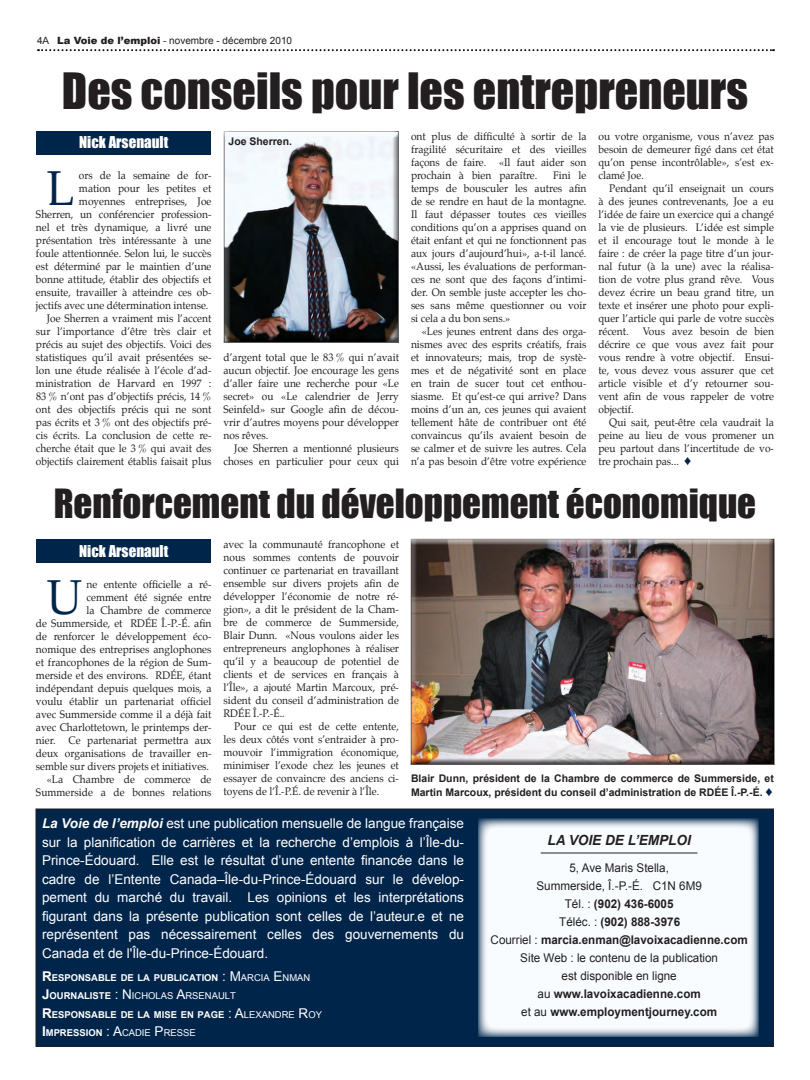
<style>
.page{position:relative;width:810px;height:1080px;background:#fff}
.page>*{position:absolute;margin:0;border:0;box-sizing:border-box;transform-origin:0 0}
.t1{font:48px "Palatino";color:#00254b;scale:.95 1}
.t2{font:46px "Impact";color:#231f20}
.t3{font:37px "Impact";color:#231f20}
.t4{font:15px "Impact";color:#fff}
.t5{font:italic 700 14px "Arial";color:#231f20}
.t6{font:13.5px/18.5px "Arial";color:#fff;text-align:justify}
.t7{font:12px/18px "Arial";color:#231f20;text-align:center}
.t8{font:10.8px/13px "Palatino";color:#231f20;text-align:justify;scale:.95 1}
.t9{font:700 10.5px/13.6px "Arial";color:#231f20}
.t10{font:10px "Arial";color:#231f20}
.t11{font:700 9.4px/18.5px "Arial";color:#fff}
.s1{font-weight:900}
.s2{color:#00254b}
.s3{font-weight:700;font-style:italic}
.s4{font-size:13.5px}
.s5{font-weight:400;font-size:13.5px}
.s6{font-weight:400}
.s7{font-weight:700}
</style>
<div class="page">
<svg style="left:38px;top:49px;width:736px;height:2px"></svg>
<div style="left:36px;top:809px;width:738px;height:237px;background:#00254b"></div>
<div style="left:36px;top:808px;width:738px;height:239px;border:1px solid #231f20"></div>
<div style="left:478px;top:818px;width:281px;height:220px;background:#f9fcfe"></div>
<hr style="left:541px;top:852px;width:156px;height:1px;background:#231f20">
<div style="left:36px;top:131px;width:175px;height:24px;background:#00254b"></div>
<div style="left:36px;top:540px;width:175px;height:23px;background:#00254b"></div>
<div style="left:410px;top:539px;width:366px;height:227px;background:#231f20;opacity:.75"></div>
<div style="left:223px;top:131px;width:176px;height:213px;background:#231f20;opacity:.75"></div>
<p class="t10" style="left:37px;top:34px;width:257px">4A <span class="s1">La Voie de l’emploi</span> - novembre - décembre 2010</p>
<h2 class="t2" style="left:62px;top:55px;width:688px">Des conseils pour les entrepreneurs</h2>
<h3 class="t4" style="left:79px;top:131px;width:91px">Nick Arsenault</h3>
<p class="t8" style="left:36px;top:169px;width:186px;text-align:right">ors de la semaine de for-<br>mation pour les petites et moyennes entreprises, Joe<br>Sherren, un conférencier profession&shy;nel et très dynamique, a livré une présentation très intéressante à une foule attentionnée. Selon lui, le succès est déterminé par le maintien d’une bonne attitude, établir des objectifs et ensuite, travailler à atteindre ces ob&shy;jectifs avec une détermination intense.<br>Joe Sherren a vraiment mis l’accent sur l’importance d’être très clair et précis au sujet des objectifs. Voici des statistiques qu’il avait présentées se&shy;lon une étude réalisée à l’école d’ad&shy;ministration de Harvard en 1997 :<br>83 % n’ont pas d’objectifs précis, 14 % ont des objectifs précis qui ne sont pas écrits et 3 % ont des objectifs pré&shy;cis écrits. La conclusion de cette re&shy;cherche était que le 3 % qui avait des objectifs clairement établis faisait plus</p>
<h1 class="t1" style="left:47px;top:149px;width:31px">L</h1>
<p class="t9" style="left:228px;top:135px;width:65px">Joe Sherren.</p>
<p class="t8" style="left:224px;top:351px;width:186px">d’argent total que le 83 % qui n’avait aucun objectif. Joe encourage les gens d’aller faire une recherche pour «Le secret» ou «Le calendrier de Jerry Seinfeld» sur Google afin de décou&shy;vrir d’autres moyens pour développer nos rêves.</p>
<p class="t8" style="left:224px;top:442px;width:186px;text-align:right">Joe Sherren a mentionné plusieurs choses en particulier pour ceux qui</p>
<p class="t8" style="left:411px;top:130px;width:186px">ont plus de difficulté à sortir de la fragilité sécuritaire et des vieilles façons de faire. «Il faut aider son prochain à bien paraître.</p>
<p class="t8" style="left:411px;top:169px;width:186px;text-indent:142px">Fini le temps de bousculer les autres afin de se rendre en haut de la montagne.<br>Il faut dépasser toutes ces vieilles conditions qu’on a apprises quand on était enfant et qui ne fonctionnent pas aux jours d’aujourd’hui», a-t-il lancé. «Aussi, les évaluations de performan&shy;ces ne sont que des façons d’intimi&shy;der. On semble juste accepter les cho&shy;ses sans même questionner ou voir si cela a du bon sens.»</p>
<p class="t8" style="left:411px;top:325px;width:186px;text-indent:11px">«Les jeunes entrent dans des orga&shy;nismes avec des esprits créatifs, frais et innovateurs; mais, trop de systè&shy;mes et de négativité sont en place en train de sucer tout cet enthou&shy;siasme. Et qu’est-ce qui arrive? Dans moins d’un an, ces jeunes qui avaient tellement hâte de contribuer ont été convaincus qu’ils avaient besoin de se calmer et de suivre les autres. Cela n’a pas besoin d’être votre expérience</p>
<p class="t8" style="left:599px;top:129px;width:186px">ou votre organisme, vous n’avez pas besoin de demeurer figé dans cet état qu’on pense incontrôlable», s’est ex&shy;clamé Joe.</p>
<p class="t8" style="left:599px;top:181px;width:186px;text-indent:11px">Pendant qu’il enseignait un cours à des jeunes contrevenants, Joe a eu l’idée de faire un exercice qui a changé la vie de plusieurs. L’idée est simple et il encourage tout le monde à le faire : de créer la page titre d’un jour&shy;nal futur (à la une) avec la réalisa&shy;tion de votre plus grand rêve. Vous devez écrire un beau grand titre, un texte et insérer une photo pour expli&shy;quer l’article qui parle de votre succès récent.</p>
<p class="t8" style="left:599px;top:324px;width:186px;text-indent:44px">Vous avez besoin de bien décrire ce que vous avez fait pour vous rendre à votre objectif. Ensui&shy;te, vous devez vous assurer que cet article visible et d’y retourner sou&shy;vent afin de vous rappeler de votre objectif.</p>
<p class="t8" style="left:599px;top:415px;width:186px;text-indent:11px">Qui sait, peut-être cela vaudrait la peine au lieu de vous promener un peu partout dans l’incertitude de vo&shy;tre prochain pas... <span class="s2">♦</span></p>
<h3 class="t3" style="left:54px;top:475px;width:704px">Renforcement du développement économique</h3>
<h3 class="t4" style="left:79px;top:539px;width:91px">Nick Arsenault</h3>
<p class="t8" style="left:36px;top:578px;width:186px;text-align:right">ne entente officielle a ré-<br>cemment été signée entre<br>la Chambre de commerce<br>de Summerside, et RDÉE Î.-P.-É. afin de renforcer le développement éco&shy;nomique des entreprises anglophones et francophones de la région de Sum&shy;merside et des environs. RDÉE, étant indépendant depuis quelques mois, a voulu établir un partenariat officiel avec Summerside comme il a déjà fait avec Charlottetown, le printemps der&shy;nier. Ce partenariat permettra aux deux organisations de travailler en&shy;semble sur divers projets et initiatives. «La Chambre de commerce de Summerside a de bonnes relations</p>
<h1 class="t1" style="left:47px;top:558px;width:39px">U</h1>
<p class="t8" style="left:224px;top:538px;width:186px">avec la communauté francophone et nous sommes contents de pouvoir continuer ce partenariat en travaillant ensemble sur divers projets afin de développer l’économie de notre ré&shy;gion», a dit le président de la Cham&shy;bre de commerce de Summerside, Blair Dunn. «Nous voulons aider les entrepreneurs anglophones à réaliser qu’il y a beaucoup de potentiel de clients et de services en français à l’Île», a ajouté Martin Marcoux, pré&shy;sident du conseil d’administration de RDÉE Î.-P.-É..</p>
<p class="t8" style="left:224px;top:720px;width:186px;text-indent:11px">Pour ce qui est de cette entente, les deux côtés vont s’entraider à pro&shy;mouvoir l’immigration économique, minimiser l’exode chez les jeunes et essayer de convaincre des anciens ci&shy;toyens de l’Î.-P.É. de revenir à l’Île.</p>
<p class="t9" style="left:411px;top:772px;width:364px">Blair Dunn, président de la Chambre de commerce de Summerside, et<br>Martin Marcoux, président du conseil d’administration de RDÉE Î.-P.-É. <span class="s2">♦</span></p>
<p class="t6" style="left:42px;top:814px;width:424px"><span class="s3">La Voie de l’emploi</span> est une publication mensuelle de langue française sur la planification de carrières et la recherche d’emplois à l’Île-du-Prince-Édouard. Elle est le résultat d’une entente financée dans le cadre de l’Entente Canada–Île-du-Prince-Édouard sur le dévelop&shy;pement du marché du travail. Les opinions et les interprétations figurant dans la présente publication sont celles de l’auteur.e et ne représentent pas nécessairement celles des gouvernements du Canada et de l'Île-du-Prince-Édouard.</p>
<p class="t11" style="left:42px;top:968px;width:281px"><span class="s4">R</span>ESPONSABLE DE LA PUBLICATION <span class="s5">: M</span><span class="s6">ARCIA</span> <span class="s5">E</span><span class="s6">NMAN </span><span class="s4">J</span>OURNALISTE <span class="s5">: N</span> <span class="s6">ICHOLAS</span> <span class="s5">A</span><span class="s6">RSENAULT<br></span><span class="s4">R</span>ESPONSABLE DE LA MISE EN PAGE <span class="s5">: A</span><span class="s6">LEXANDRE</span> <span class="s5">R</span><span class="s6">OY </span><span class="s4">I</span> MPRESSION <span class="s5">: A</span><span class="s6">CADIE</span> <span class="s5">P</span><span class="s6">RESSE</span></p>
<p class="t5" style="left:548px;top:831px;width:145px">La Voie de l ’empl oi</p>
<p class="t7" style="left:491px;top:859px;width:259px">5, Ave Maris Stella,<br>Summerside, Î.-P.-É. C1N 6M9<br>Tél. : <span class="s7">(902) 436-6005<br></span>Téléc. : <span class="s7">(902) 888-3976<br></span>Courriel : <span class="s7">marcia.enman@lavoixacadienne.com<br></span>Site Web : le contenu de la publication<br>est disponible en ligne<br>au <span class="s7">www.lavoixacadienne.com<br></span>et au <span class="s7">www.employmentjourney.com</span></p>
</div>
